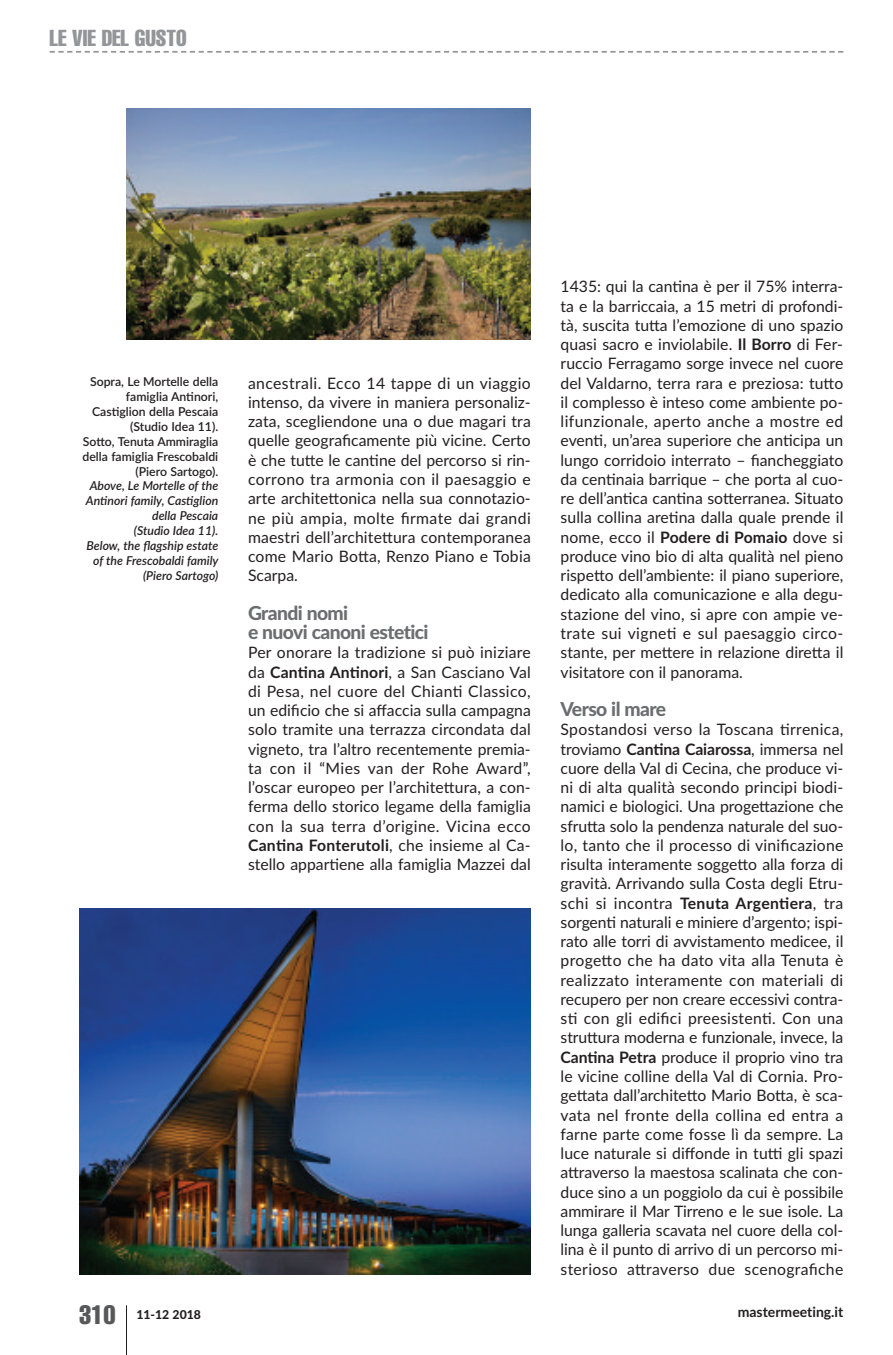
<style>
.page{position:relative;width:893px;height:1355px;background:#fff}
.page>*{position:absolute;margin:0;border:0;box-sizing:border-box;transform-origin:0 0}
.t1{font:extra-condensed 26.25px "Helvetica";color:#57585a}
.t2{font:extra-condensed 22.75px "Helvetica";color:#939598}
.t3{font:800 19.25px/19.2px "Lato";letter-spacing:-.03em;color:#6c6d70}
.t4{font:15.75px/19.2px "Lato";color:#231f20;text-align:justify}
.t5{font:700 14px "Lato";color:#231f20}
.t6{font:600 12.25px/14.9px "Lato";color:#231f20;text-align:right}
.t7{font:italic 600 12.25px/14.9px "Lato";color:#231f20;text-align:right}
.t8{font:800 12.25px "Lato";color:#231f20}
.s1{font-weight:700}
</style>
<div class="page">
<hr style="left:126px;top:1305px;width:1px;height:49px;background:#231f20">
<svg style="left:50px;top:51px;width:793px;height:2px"></svg>
<img style="left:126px;top:108px;width:405px;height:232px">
<img style="left:79px;top:908px;width:452px;height:366px">
<h2 class="t2" style="left:50px;top:30px;width:139px">LE VIE DEL GUSTO</h2>
<p class="t6" style="left:82px;top:374px;width:137px">Sopra, Le Mortelle della famiglia Antinori,<br>Castiglion della Pescaia (Studio Idea 11).<br>Sotto, Tenuta Ammiraglia della famiglia Frescobaldi (Piero Sartogo).</p>
<p class="t7" style="left:86px;top:478px;width:134px">Above, Le Mortelle of the<br>Antinori family, Castiglion della Pescaia<br>(Studio Idea 11).<br>Below, the flagship estate of the Frescobaldi family (Piero Sartogo)</p>
<p class="t4" style="left:248px;top:373px;width:284px">ancestrali. Ecco 14 tappe di un viaggio intenso, da vivere in maniera personaliz&shy;zata, scegliendone una o due magari tra quelle geograficamente più vicine. Certo è che tutte le cantine del percorso si rin&shy;corrono tra armonia con il paesaggio e arte architettonica nella sua connotazio&shy;ne più ampia, molte firmate dai grandi maestri dell’architettura contemporanea come Mario Botta, Renzo Piano e Tobia Scarpa.</p>
<p class="t3" style="left:248px;top:603px;width:182px">Grandi nomi<br>e nuovi canoni estetici</p>
<p class="t4" style="left:248px;top:643px;width:284px">Per onorare la tradizione si può iniziare da <span class="s1">Cantina Antinori</span>, a San Casciano Val di Pesa, nel cuore del Chianti Classico, un edificio che si affaccia sulla campagna solo tramite una terrazza circondata dal vigneto, tra l’altro recentemente premia&shy;ta con il “Mies van der Rohe Award”, l’oscar europeo per l’architettura, a con&shy;ferma dello storico legame della famiglia con la sua terra d’origine. Vicina ecco <span class="s1">Cantina Fonterutoli</span>, che insieme al Ca&shy;stello appartiene alla famiglia Mazzei dal</p>
<p class="t4" style="left:561px;top:277px;width:284px">1435: qui la cantina è per il 75% interra&shy;ta e la barriccaia, a 15 metri di profondi&shy;tà, suscita tutta l’emozione di uno spazio quasi sacro e inviolabile. <span class="s1">Il Borro</span> di Fer&shy;ruccio Ferragamo sorge invece nel cuore del Valdarno, terra rara e preziosa: tutto il complesso è inteso come ambiente po&shy;lifunzionale, aperto anche a mostre ed eventi, un’area superiore che anticipa un lungo corridoio interrato – fiancheggiato da centinaia barrique – che porta al cuo&shy;re dell’antica cantina sotterranea. Situato sulla collina aretina dalla quale prende il nome, ecco il <span class="s1">Podere di Pomaio</span> dove si produce vino bio di alta qualità nel pieno rispetto dell’ambiente: il piano superiore, dedicato alla comunicazione e alla degu&shy;stazione del vino, si apre con ampie ve&shy;trate sui vigneti e sul paesaggio circo&shy;stante, per mettere in relazione diretta il visitatore con il panorama.</p>
<p class="t3" style="left:561px;top:699px;width:107px">Verso il mare</p>
<p class="t4" style="left:561px;top:720px;width:284px">Spostandosi verso la Toscana tirrenica, troviamo <span class="s1">Cantina Caiarossa</span>, immersa nel cuore della Val di Cecina, che produce vi&shy;ni di alta qualità secondo principi biodi&shy;namici e biologici. Una progettazione che sfrutta solo la pendenza naturale del suo&shy;lo, tanto che il processo di vinificazione risulta interamente soggetto alla forza di gravità. Arrivando sulla Costa degli Etru&shy;schi si incontra <span class="s1">Tenuta Argentiera</span>, tra sorgenti naturali e miniere d’argento; ispi&shy;rato alle torri di avvistamento medicee, il progetto che ha dato vita alla Tenuta è realizzato interamente con materiali di recupero per non creare eccessivi contra&shy;sti con gli edifici preesistenti. Con una struttura moderna e funzionale, invece, la <span class="s1">Cantina Petra</span> produce il proprio vino tra le vicine colline della Val di Cornia. Pro&shy;gettata dall’architetto Mario Botta, è sca&shy;vata nel fronte della collina ed entra a farne parte come fosse lì da sempre. La luce naturale si diffonde in tutti gli spazi attraverso la maestosa scalinata che con&shy;duce sino a un poggiolo da cui è possibile ammirare il Mar Tirreno e le sue isole. La lunga galleria scavata nel cuore della col&shy;lina è il punto di arrivo di un percorso mi&shy;sterioso attraverso due scenografiche</p>
<h1 class="t1" style="left:79px;top:1305px;width:38px">310</h1>
<p class="t8" style="left:136px;top:1307px;width:66px">11-12 2018</p>
<p class="t5" style="left:738px;top:1303px;width:107px">mastermeeting.it</p>
</div>
